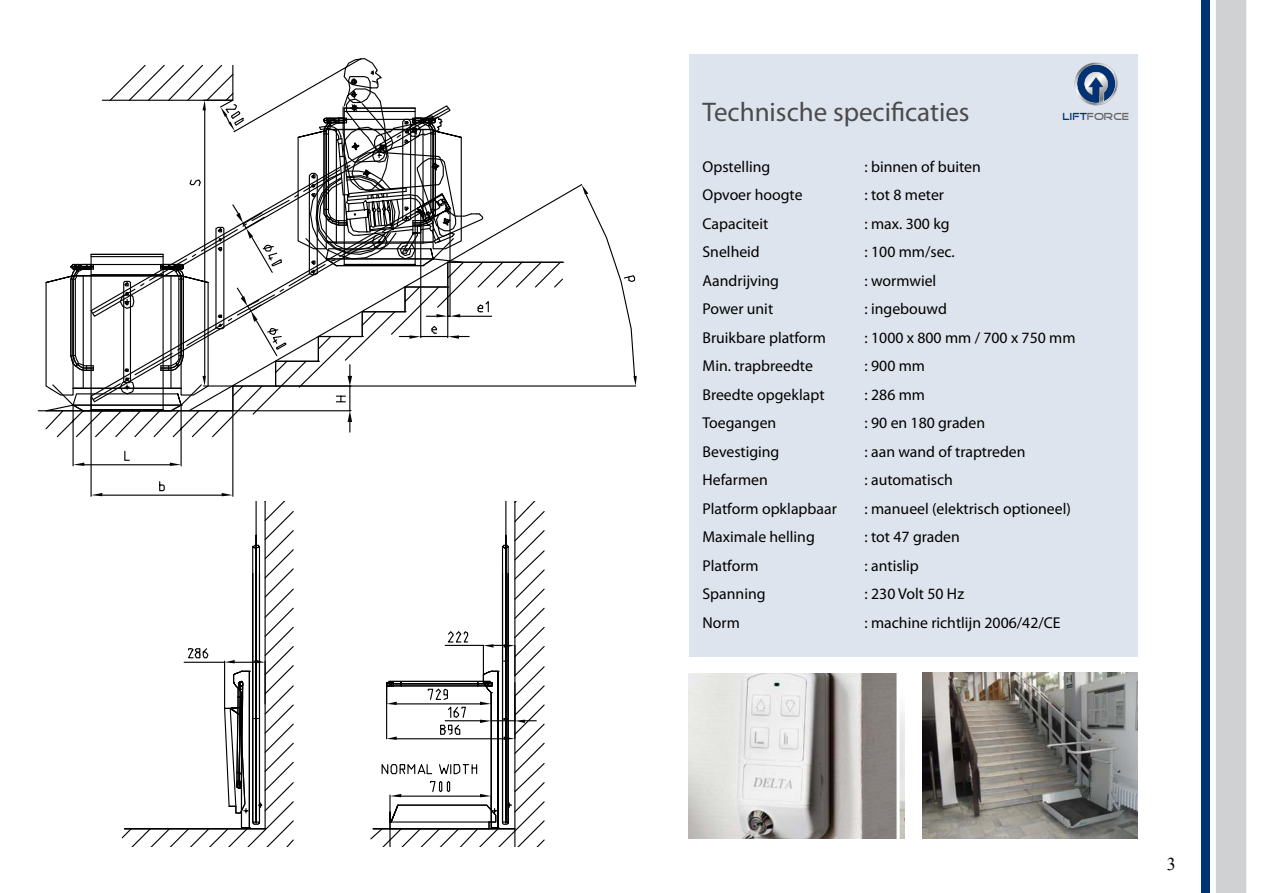
<style>
.page{position:relative;width:1263px;height:893px;background:#fff}
.page>*{position:absolute;margin:0;border:0;box-sizing:border-box;transform-origin:0 0}
.t1{font:27px "Myriad Pro";color:#4b4b4d}
.t2{font:18px "Times New Roman";color:#000}
.t3{font:15.75px "Myriad Pro";color:#000}
.t4{font:10.35px "Good Times";color:#646567}
.s1{color:#003274}
</style>
<div class="page">
<div style="left:1216px;top:0;width:30px;height:893px;background:#d0d1d2"></div>
<div style="left:1201px;top:0;width:8px;height:893px;background:#003374"></div>
<div style="left:689px;top:54px;width:448px;height:602px;background:#dee4ed"></div>
<img style="left:688px;top:673px;width:216px;height:166px">
<img style="left:922px;top:673px;width:215px;height:166px">
<svg style="left:1074px;top:62px;width:44px;height:43px"></svg>
<svg style="left:56px;top:432px;width:480px;height:70px"></svg>
<svg style="left:73px;top:462px;width:11px;height:4px"></svg>
<svg style="left:170px;top:462px;width:11px;height:4px"></svg>
<svg style="left:124px;top:450px;width:6px;height:11px"></svg>
<svg style="left:489px;top:184px;width:148px;height:203px"></svg>
<svg style="left:582px;top:185px;width:55px;height:201px"></svg>
<hr style="left:91px;top:397px;width:1px;height:99px;background:#000">
<hr style="left:232px;top:411px;width:1px;height:85px;background:#000">
<hr style="left:102px;top:495px;width:120px;height:1px;background:#000">
<svg style="left:91px;top:493px;width:11px;height:3px"></svg>
<svg style="left:222px;top:493px;width:11px;height:3px"></svg>
<svg style="left:159px;top:480px;width:6px;height:12px"></svg>
<svg style="left:45px;top:58px;width:444px;height:374px"></svg>
<svg style="left:45px;top:261px;width:519px;height:151px"></svg>
<hr style="left:401px;top:877px;width:103px;height:1px;background:#000">
<svg style="left:121px;top:502px;width:424px;height:344px"></svg>
<svg style="left:381px;top:670px;width:155px;height:176px"></svg>
<svg style="left:373px;top:502px;width:142px;height:327px"></svg>
<svg style="left:124px;top:502px;width:142px;height:327px"></svg>
<h1 class="t1" style="left:702px;top:96px;width:269px">Technische specificaties</h1>
<p class="t3" style="left:702px;top:156px;width:69px">Opstelling</p>
<p class="t3" style="left:864px;top:156px;width:118px">: binnen of buiten</p>
<p class="t3" style="left:702px;top:185px;width:101px">Opvoer hoogte</p>
<p class="t3" style="left:864px;top:185px;width:81px">: tot 8 meter</p>
<p class="t3" style="left:702px;top:214px;width:67px">Capaciteit</p>
<p class="t3" style="left:864px;top:214px;width:86px">: max. 300 kg</p>
<p class="t3" style="left:702px;top:242px;width:59px">Snelheid</p>
<p class="t3" style="left:864px;top:242px;width:92px">: 100 mm/sec.</p>
<p class="t3" style="left:702px;top:271px;width:78px">Aandrijving</p>
<p class="t3" style="left:864px;top:271px;width:73px">: wormwiel</p>
<p class="t3" style="left:702px;top:299px;width:72px">Power unit</p>
<p class="t3" style="left:864px;top:299px;width:84px">: ingebouwd</p>
<p class="t3" style="left:702px;top:328px;width:125px">Bruikbare platform</p>
<p class="t3" style="left:864px;top:328px;width:212px">: 1000 x 800 mm / 700 x 750 mm</p>
<p class="t3" style="left:702px;top:356px;width:112px">Min. trapbreedte</p>
<p class="t3" style="left:864px;top:356px;width:62px">: 900 mm</p>
<p class="t3" style="left:702px;top:385px;width:123px">Breedte opgeklapt</p>
<p class="t3" style="left:864px;top:385px;width:62px">: 286 mm</p>
<p class="t3" style="left:702px;top:413px;width:75px">Toegangen</p>
<p class="t3" style="left:864px;top:413px;width:122px">: 90 en 180 graden</p>
<p class="t3" style="left:702px;top:442px;width:78px">Bevestiging</p>
<p class="t3" style="left:864px;top:442px;width:162px">: aan wand of traptreden</p>
<p class="t3" style="left:702px;top:470px;width:67px">Hefarmen</p>
<p class="t3" style="left:864px;top:470px;width:90px">: automatisch</p>
<p class="t3" style="left:702px;top:499px;width:136px">Platform opklapbaar</p>
<p class="t3" style="left:864px;top:499px;width:208px">: manueel (elektrisch optioneel)</p>
<p class="t3" style="left:702px;top:527px;width:114px">Maximale helling</p>
<p class="t3" style="left:864px;top:527px;width:97px">: tot 47 graden</p>
<p class="t3" style="left:702px;top:556px;width:58px">Platform</p>
<p class="t3" style="left:864px;top:556px;width:56px">: antislip</p>
<p class="t3" style="left:702px;top:584px;width:65px">Spanning</p>
<p class="t3" style="left:864px;top:584px;width:101px">: 230 Volt 50 Hz</p>
<p class="t3" style="left:702px;top:613px;width:39px">Norm</p>
<p class="t3" style="left:864px;top:613px;width:198px">: machine richtlijn 2006/42/CE</p>
<p class="t4" style="left:1063px;top:111px;width:68px"><span class="s1">LIFT</span>FORCE</p>
<p class="t2" style="left:1167px;top:852px;width:10px">3</p>
</div>
